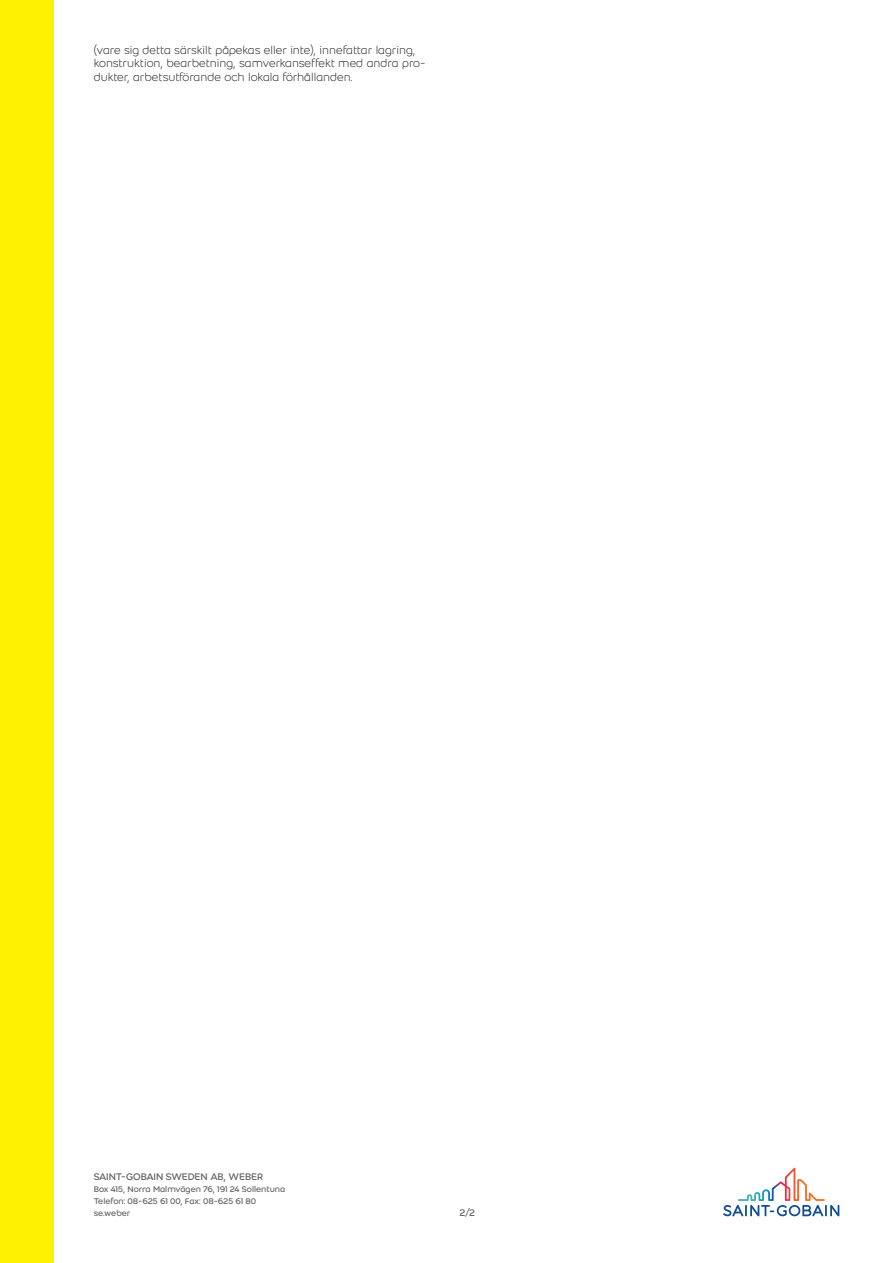
<style>
.page{position:relative;width:893px;height:1263px;background:#fff}
.page>*{position:absolute;margin:0;border:0;box-sizing:border-box;transform-origin:0 0}
.Body_text{font:300 12px/13.5px "Weber";color:#231f20}
.t1{font:10.5px "Weber";letter-spacing:-.01em;color:#636366}
.t2{font:9px/12px "Weber";letter-spacing:-.005em;color:#636366}
</style>
<div class="page">
<div style="left:0;top:0;width:54px;height:1263px;background:#fff101"></div>
<svg style="left:723px;top:1168px;width:116px;height:48px"></svg>
<p class="Body_text" style="left:94px;top:43px;width:333px">(vare sig detta särskilt påpekas eller inte), innefattar lagring, konstruktion, bearbetning, samverkanseffekt med andra pro&shy;dukter, arbetsutförande och lokala förhållanden.</p>
<p class="t1" style="left:94px;top:1169px;width:171px">SAINT-GOBAIN SWEDEN AB, WEBER</p>
<p class="t2" style="left:94px;top:1183px;width:193px">Box 415, Norra Malmvägen 76, 191 24 Sollentuna<br>Telefon: 08-625 61 00, Fax: 08-625 61 80 se.weber</p>
<p class="t1" style="left:459px;top:1205px;width:17px">2/2</p>
</div>
